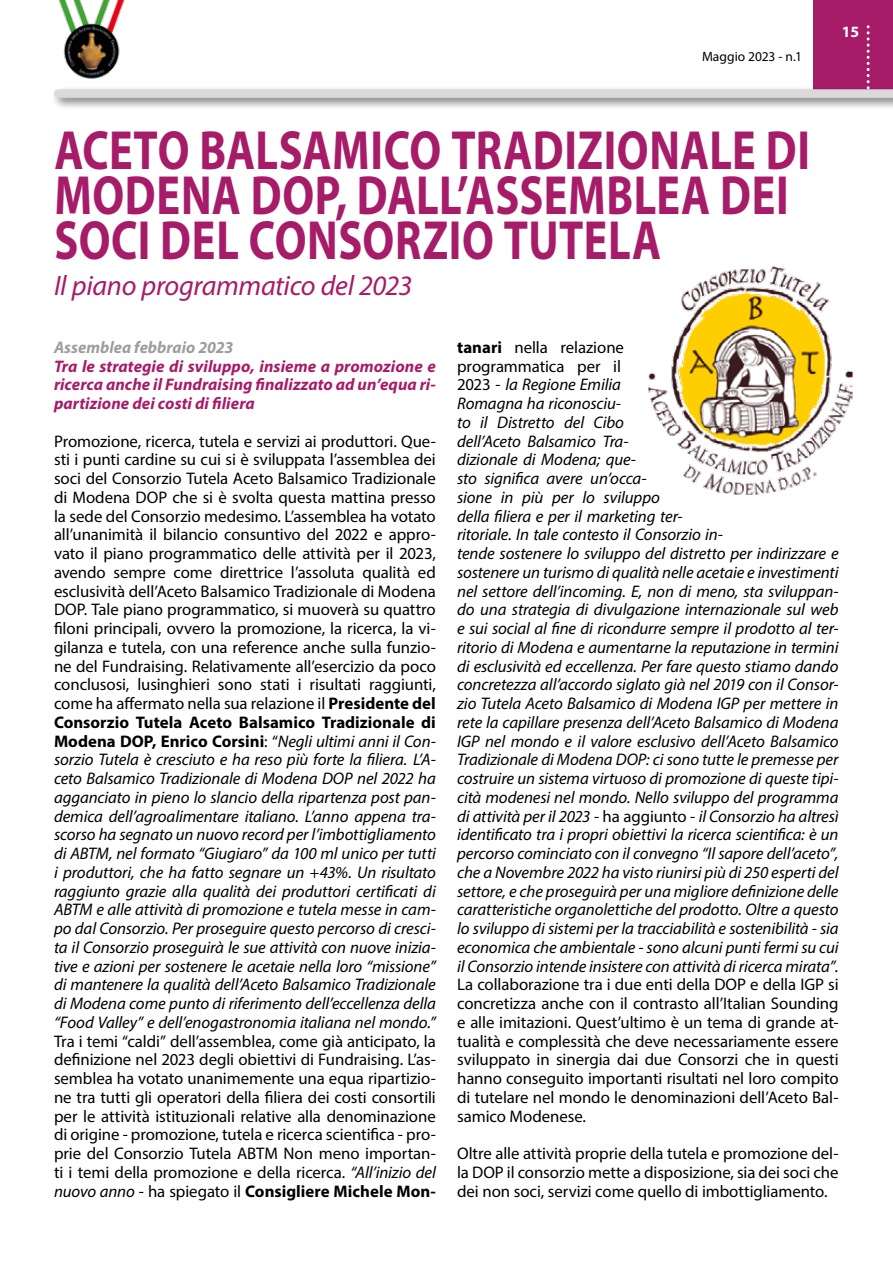
<style>
.page{position:relative;width:893px;height:1263px;background:#fff}
.page>*{position:absolute;margin:0;border:0;box-sizing:border-box;transform-origin:0 0}
.t1{font:700 55.5px/45px "Myriad Pro";letter-spacing:.015em;color:#a61c69;scale:.8 1}
.t2{font:italic 28.2px "Myriad Pro";letter-spacing:-.01em;color:#a61c69}
.t3{font:italic 16.8px/18.8px "Myriad Pro";letter-spacing:-.005em;color:#000;text-align:justify}
.t4{font:16.8px/18.8px "Myriad Pro";letter-spacing:-.005em;color:#000;text-align:justify}
.t5{font:italic 700 16.8px/18.8px "Myriad Pro";letter-spacing:.005em;color:#a61c69;text-align:justify}
.t6{font:italic 700 16.8px "Myriad Pro";color:#9d9d9c}
.t7{font:700 15.75px "Myriad Pro";color:#fff}
.t8{font:13.5px "Myriad Pro";letter-spacing:.005em;color:#000}
.s1{font-style:normal}
.s2{font-weight:700;font-style:normal}
.s3{font-style:italic}
.s4{font-weight:700}
</style>
<div class="page">
<hr style="left:0;top:221px;width:1px;height:318px;background:#009fe3">
<hr style="left:0;top:908px;width:1px;height:301px;background:#009fe3">
<hr style="left:0;top:583px;width:1px;height:281px;background:#009fe3">
<div style="left:51px;top:86px;width:842px;height:24px;background:#000;opacity:.5"></div>
<svg style="left:54px;top:0;width:839px;height:98px"></svg>
<img style="left:56px;top:0;width:71px;height:82px">
<img style="left:648px;top:266px;width:204px;height:229px">
<p class="t8" style="left:702px;top:48px;width:101px">Maggio 2023 - n.1</p>
<h1 class="t1" style="left:54px;top:126px;width:946px">ACETO BALSAMICO TRADIZIONALE DI<br>MODENA DOP, DALL’ASSEMBLEA DEI<br>SOCI DEL CONSORZIO TUTELA</h1>
<h2 class="t2" style="left:54px;top:268px;width:360px">Il piano programmatico del 2023</h2>
<p class="t7" style="left:842px;top:22px;width:19px">15</p>
<p class="t6" style="left:54px;top:336px;width:181px">Assemblea febbraio 2023</p>
<p class="t5" style="left:54px;top:356px;width:383px">Tra le strategie di sviluppo, insieme a promozione e ricerca anche il Fundraising finalizzato ad un’equa ri&shy;partizione dei costi di filiera</p>
<p class="t3" style="left:54px;top:431px;width:383px"><span class="s1">Promozione, ricerca, tutela e servizi ai produttori. Que&shy;sti i punti cardine su cui si è sviluppata l’assemblea dei soci del Consorzio Tutela Aceto Balsamico Tradizionale di Modena DOP che si è svolta questa mattina presso la sede del Consorzio medesimo. L’assemblea ha votato all’unanimità il bilancio consuntivo del 2022 e appro&shy;vato il piano programmatico delle attività per il 2023, avendo sempre come direttrice l’assoluta qualità ed esclusività dell’Aceto Balsamico Tradizionale di Modena DOP. Tale piano programmatico, si muoverà su quattro filoni principali, ovvero la promozione, la ricerca, la vi&shy;gilanza e tutela, con una reference anche sulla funzio&shy;ne del Fundraising. Relativamente all’esercizio da poco conclusosi, lusinghieri sono stati i risultati raggiunti, come ha affermato nella sua relazione il</span> <span class="s2">Presidente del Consorzio Tutela Aceto Balsamico Tradizionale di Modena DOP, Enrico Corsini</span><span class="s1">: “</span>Negli ultimi anni il Con&shy;sorzio Tutela è cresciuto e ha reso più forte la filiera. L’A&shy;ceto Balsamico Tradizionale di Modena DOP nel 2022 ha agganciato in pieno lo slancio della ripartenza post pan&shy;demica dell’agroalimentare italiano. L’anno appena tra&shy;scorso ha segnato un nuovo record per l’imbottigliamento di ABTM, nel formato “Giugiaro” da 100 ml unico per tutti i produttori, che ha fatto segnare un +43%. Un risultato raggiunto grazie alla qualità dei produttori certificati di ABTM e alle attività di promozione e tutela messe in cam&shy;po dal Consorzio. Per proseguire questo percorso di cresci&shy;ta il Consorzio proseguirà le sue attività con nuove inizia&shy;tive e azioni per sostenere le acetaie nella loro “missione” di mantenere la qualità dell’Aceto Balsamico Tradizionale di Modena come punto di riferimento dell’eccellenza della “Food Valley” e dell’enogastronomia italiana nel mondo.”</p>
<p class="t4" style="left:54px;top:1031px;width:383px">Tra i temi “caldi” dell’assemblea, come già anticipato, la definizione nel 2023 degli obiettivi di Fundraising. L’as&shy;semblea ha votato unanimemente una equa ripartizio&shy;ne tra tutti gli operatori della filiera dei costi consortili per le attività istituzionali relative alla denominazione di origine - promozione, tutela e ricerca scientifica - pro&shy;prie del Consorzio Tutela ABTM Non meno importan&shy;ti i temi della promozione e della ricerca. <span class="s3">“All’inizio del nuovo anno</span> - ha spiegato il <span class="s4">Consigliere Michele Mon-</span></p>
<p class="t3" style="left:457px;top:337px;width:383px;text-align:left"><span class="s2">tanari</span> <span class="s1">nella relazione<br>programmatica per il<br>2023 -</span> la Regione Emilia<br>Romagna ha riconosciu-<br>to il Distretto del Cibo<br>dell’Aceto Balsamico Tra-<br>dizionale di Modena; que-<br>sto significa avere un’occa-<br>sione in più per lo sviluppo<br>della filiera e per il marketing ter-<br>ritoriale. In tale contesto il Consorzio in-<br>tende sostenere lo sviluppo del distretto per indirizzare e sostenere un turismo di qualità nelle acetaie e investimenti nel settore dell’incoming. E, non di meno, sta sviluppan&shy;do una strategia di divulgazione internazionale sul web e sui social al fine di ricondurre sempre il prodotto al ter&shy;ritorio di Modena e aumentarne la reputazione in termini di esclusività ed eccellenza. Per fare questo stiamo dando concretezza all’accordo siglato già nel 2019 con il Consor&shy;zio Tutela Aceto Balsamico di Modena IGP per mettere in rete la capillare presenza dell’Aceto Balsamico di Modena IGP nel mondo e il valore esclusivo dell’Aceto Balsamico Tradizionale di Modena DOP: ci sono tutte le premesse per costruire un sistema virtuoso di promozione di queste tipi&shy;cità modenesi nel mondo. Nello sviluppo del programma di attività per il 2023 <span class="s1">- ha aggiunto -</span> il Consorzio ha altresì identificato tra i propri obiettivi la ricerca scientifica: è un percorso cominciato con il convegno “Il sapore dell’aceto”, che a Novembre 2022 ha visto riunirsi più di 250 esperti del settore, e che proseguirà per una migliore definizione delle caratteristiche organolettiche del prodotto. Oltre a questo lo sviluppo di sistemi per la tracciabilità e sostenibilità - sia economica che ambientale - sono alcuni punti fermi su cui il Consorzio intende insistere con attività di ricerca mirata”.</p>
<p class="t4" style="left:457px;top:975px;width:383px">La collaborazione tra i due enti della DOP e della IGP si concretizza anche con il contrasto all’Italian Sounding e alle imitazioni. Quest’ultimo è un tema di grande at&shy;tualità e complessità che deve necessariamente essere sviluppato in sinergia dai due Consorzi che in questi hanno conseguito importanti risultati nel loro compito di tutelare nel mondo le denominazioni dell’Aceto Bal&shy;samico Modenese.</p>
<p class="t4" style="left:457px;top:1144px;width:383px">Oltre alle attività proprie della tutela e promozione del&shy;la DOP il consorzio mette a disposizione, sia dei soci che dei non soci, servizi come quello di imbottigliamento.</p>
</div>
